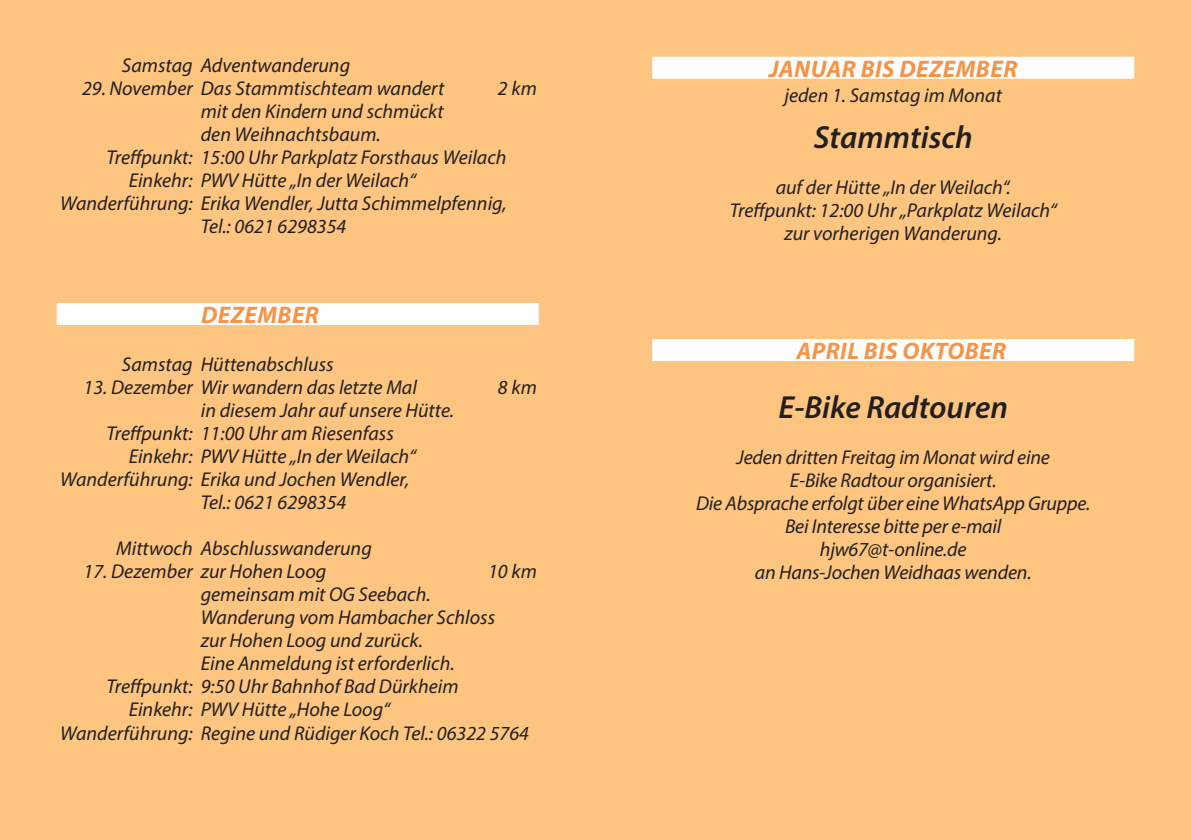
<style>
.page{position:relative;width:1191px;height:840px;background:#fff}
.page>*{position:absolute;margin:0;border:0;box-sizing:border-box;transform-origin:0 0}
.t1{font:italic 600 32px "Myriad Pro";color:#231f20}
.t2{font:italic 700 24px "Myriad Pro";letter-spacing:.02em;color:#f79447}
.t3{font:italic 20px/23px "Myriad Pro";color:#231f20;text-align:center}
</style>
<div class="page">
<div style="left:0;top:0;width:1191px;height:839px;background:#fdc580"></div>
<div style="left:57px;top:303px;width:482px;height:22px;background:#fff"></div>
<div style="left:652px;top:57px;width:482px;height:22px;background:#fff"></div>
<div style="left:652px;top:339px;width:482px;height:22px;background:#fff"></div>
<p class="t3" style="left:122px;top:53px;width:230px">Samstag Adventwanderung</p>
<p class="t3" style="left:82px;top:76px;width:364px">29. November Das Stammtischteam wandert</p>
<p class="t3" style="left:498px;top:76px;width:40px">2 km</p>
<p class="t3" style="left:201px;top:99px;width:244px">mit den Kindern und schmückt</p>
<p class="t3" style="left:201px;top:122px;width:181px">den Weihnachtsbaum.</p>
<p class="t3" style="left:106px;top:145px;width:401px">Treffpunkt: 15:00 Uhr Parkplatz Forsthaus Weilach</p>
<p class="t3" style="left:129px;top:168px;width:289px">Einkehr: PWV Hütte „In der Weilach“</p>
<p class="t3" style="left:60px;top:191px;width:448px">Wanderführung: Erika Wendler, Jutta Schimmelpfennig,</p>
<p class="t3" style="left:201px;top:214px;width:147px">Tel.: 0621 6298354</p>
<p class="t2" style="left:201px;top:299px;width:119px">DEZEMBER</p>
<p class="t3" style="left:122px;top:352px;width:213px">Samstag Hüttenabschluss</p>
<p class="t3" style="left:84px;top:375px;width:335px">13. Dezember Wir wandern das letzte Mal</p>
<p class="t3" style="left:498px;top:375px;width:40px">8 km</p>
<p class="t3" style="left:201px;top:398px;width:255px">in diesem Jahr auf unsere Hütte.</p>
<p class="t3" style="left:106px;top:421px;width:289px">Treffpunkt: 11:00 Uhr am Riesenfass</p>
<p class="t3" style="left:129px;top:444px;width:289px">Einkehr: PWV Hütte „In der Weilach“</p>
<p class="t3" style="left:60px;top:467px;width:351px">Wanderführung: Erika und Jochen Wendler,</p>
<p class="t3" style="left:201px;top:490px;width:147px">Tel.: 0621 6298354</p>
<p class="t3" style="left:116px;top:536px;width:257px">Mittwoch Abschlusswanderung</p>
<p class="t3" style="left:84px;top:559px;width:244px">17. Dezember zur Hohen Loog</p>
<p class="t3" style="left:488px;top:559px;width:50px">10 km</p>
<p class="t3" style="left:201px;top:582px;width:231px">gemeinsam mit OG Seebach.</p>
<p class="t3" style="left:201px;top:605px;width:296px">Wanderung vom Hambacher Schloss</p>
<p class="t3" style="left:201px;top:628px;width:224px">zur Hohen Loog und zurück.</p>
<p class="t3" style="left:201px;top:651px;width:255px">Eine Anmeldung ist erforderlich.</p>
<p class="t3" style="left:106px;top:674px;width:354px">Treffpunkt: 9:50 Uhr Bahnhof Bad Dürkheim</p>
<p class="t3" style="left:129px;top:697px;width:263px">Einkehr: PWV Hütte „Hohe Loog“</p>
<p class="t3" style="left:60px;top:720px;width:470px">Wanderführung: Regine und Rüdiger Koch Tel.: 06322 5764</p>
<p class="t2" style="left:769px;top:53px;width:250px">JANUAR BIS DEZEMBER</p>
<p class="t3" style="left:784px;top:83px;width:219px">jeden 1. Samstag im Monat</p>
<h1 class="t1" style="left:813px;top:117px;width:160px">Stammtisch</h1>
<p class="t3" style="left:729px;top:175px;width:328px">auf der Hütte „In der Weilach“.<br>Treffpunkt: 12:00 Uhr „Parkplatz Weilach“ zur vorherigen Wanderung.</p>
<p class="t2" style="left:796px;top:335px;width:211px">APRIL BIS OKTOBER</p>
<h1 class="t1" style="left:778px;top:387px;width:231px">E-Bike Radtouren</h1>
<p class="t3" style="left:696px;top:445px;width:396px">Jeden dritten Freitag im Monat wird eine<br>E-Bike Radtour organisiert.<br>Die Absprache erfolgt über eine WhatsApp Gruppe.<br>Bei Interesse bitte per e-mail<br>hjw67@t-online.de<br>an Hans-Jochen Weidhaas wenden.</p>
</div>
